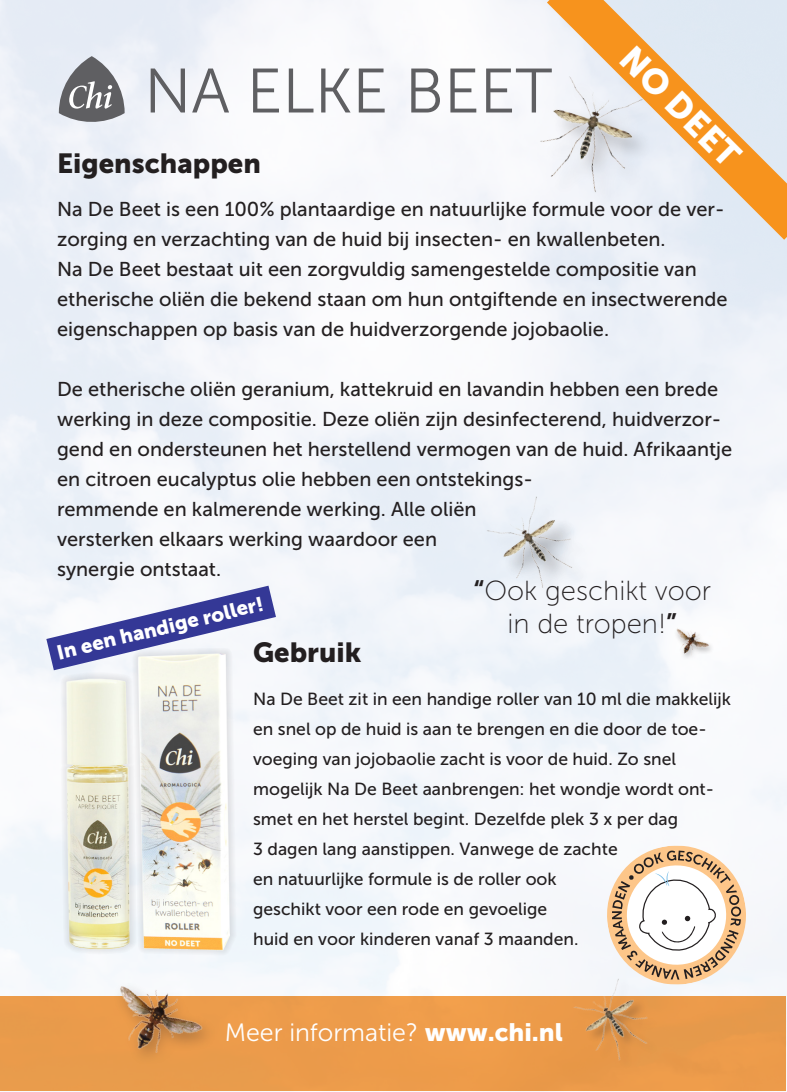
<style>
.page{position:relative;width:787px;height:1092px;background:#fff}
.page>*{position:absolute;margin:0;border:0;box-sizing:border-box;transform-origin:0 0}
.naam_olie{font:62.5px "Museo Sans 300";color:#5f5f62}
.latijnse_naam{font:35px "Museo Sans 900";color:#fff}
.t1{font:27.5px "Museo Sans 100";color:#231f20}
.t2{font:27.5px "Museo Sans 900";color:#231f20}
.t3{font:25px "Museo Sans 300";color:#fff}
.t4{font:20.25px "Museo Sans 900";color:#fff}
.t5{font:20px/30px "Museo Sans 500";color:#231f20}
.t6{font:17.5px/30px "Museo Sans 500";color:#231f20}
.s1{font-family:"Museo Sans 700"}
.s2{font-family:"Museo Sans 900"}
</style>
<div class="page">
<img style="left:0;top:0;width:787px;height:1091px">
<img style="left:43px;top:637px;width:241px;height:336px">
<div style="left:112px;top:979px;width:106px;height:90px;background:#231f20;opacity:.3"></div>
<img style="left:101px;top:959px;width:105px;height:105px">
<div style="left:487px;top:495px;width:107px;height:113px;background:#f3f6fb"></div>
<img style="left:479px;top:488px;width:113px;height:116px">
<svg style="left:607px;top:845px;width:139px;height:139px"></svg>
<svg style="left:46px;top:585px;width:230px;height:85px"></svg>
<img style="left:567px;top:974px;width:97px;height:99px">
<svg style="left:547px;top:0;width:240px;height:240px;background:#e8d3b9"></svg>
<svg style="left:59px;top:56px;width:66px;height:69px;background:#9a9b9f"></svg>
<div style="left:539px;top:76px;width:124px;height:137px;background:#231f20;opacity:.3"></div>
<img style="left:524px;top:73px;width:127px;height:134px">
<div style="left:673px;top:626px;width:41px;height:35px;background:#fcfcfd"></div>
<img style="left:668px;top:618px;width:42px;height:42px">
<p class="latijnse_naam" style="left:640px;top:38px;width:155px;rotate:45deg">NO DEET</p>
<p class="naam_olie" style="left:144px;top:57px;width:409px">NA ELKE BEET</p>
<p class="t2" style="left:57px;top:148px;width:205px">Eigenschappen</p>
<p class="t5" style="left:57px;top:194px;width:672px">Na De Beet is een 100% plantaardige en natuurlijke formule voor de ver&shy;zorging en verzachting van de huid bij insecten- en kwallenbeten.<br>Na De Beet bestaat uit een zorgvuldig samengestelde compositie van etherische oliën die bekend staan om hun ontgiftende en insectwerende eigenschappen op basis van de huidverzorgende jojobaolie.</p>
<p class="t5" style="left:57px;top:374px;width:676px">De etherische oliën geranium, kattekruid en lavandin hebben een brede werking in deze compositie. Deze oliën zijn desinfecterend, huidverzor&shy;gend en ondersteunen het herstellend vermogen van de huid. Afrikaantje en citroen eucalyptus olie hebben een ontstekings-<br>remmende en kalmerende werking. Alle oliën<br>versterken elkaars werking waardoor een<br>synergie ontstaat.</p>
<p class="t1" style="left:473px;top:576px;width:239px"><span class="s1">“</span>Ook geschikt voor</p>
<p class="t1" style="left:507px;top:609px;width:171px">in de tropen!<span class="s1">”</span></p>
<p class="t4" style="left:54px;top:640px;width:213px;rotate:-13deg">In een handige roller!</p>
<p class="t2" style="left:253px;top:636px;width:110px">Gebruik</p>
<p class="t6" style="left:253px;top:683px;width:479px">Na De Beet zit in een handige roller van 10 ml die makkelijk en snel op de huid is aan te brengen en die door de toe&shy;voeging van jojobaolie zacht is voor de huid. Zo snel mogelijk Na De Beet aanbrengen: het wondje wordt ont&shy;smet en het herstel begint. Dezelfde plek 3 x per dag<br>3 dagen lang aanstippen. Vanwege de zachte<br>en natuurlijke formule is de roller ook<br>geschikt voor een rode en gevoelige<br>huid en voor kinderen vanaf 3 maanden.</p>
<p class="t3" style="left:225px;top:1018px;width:340px">Meer informatie? <span class="s2">www.chi.nl</span></p>
</div>
